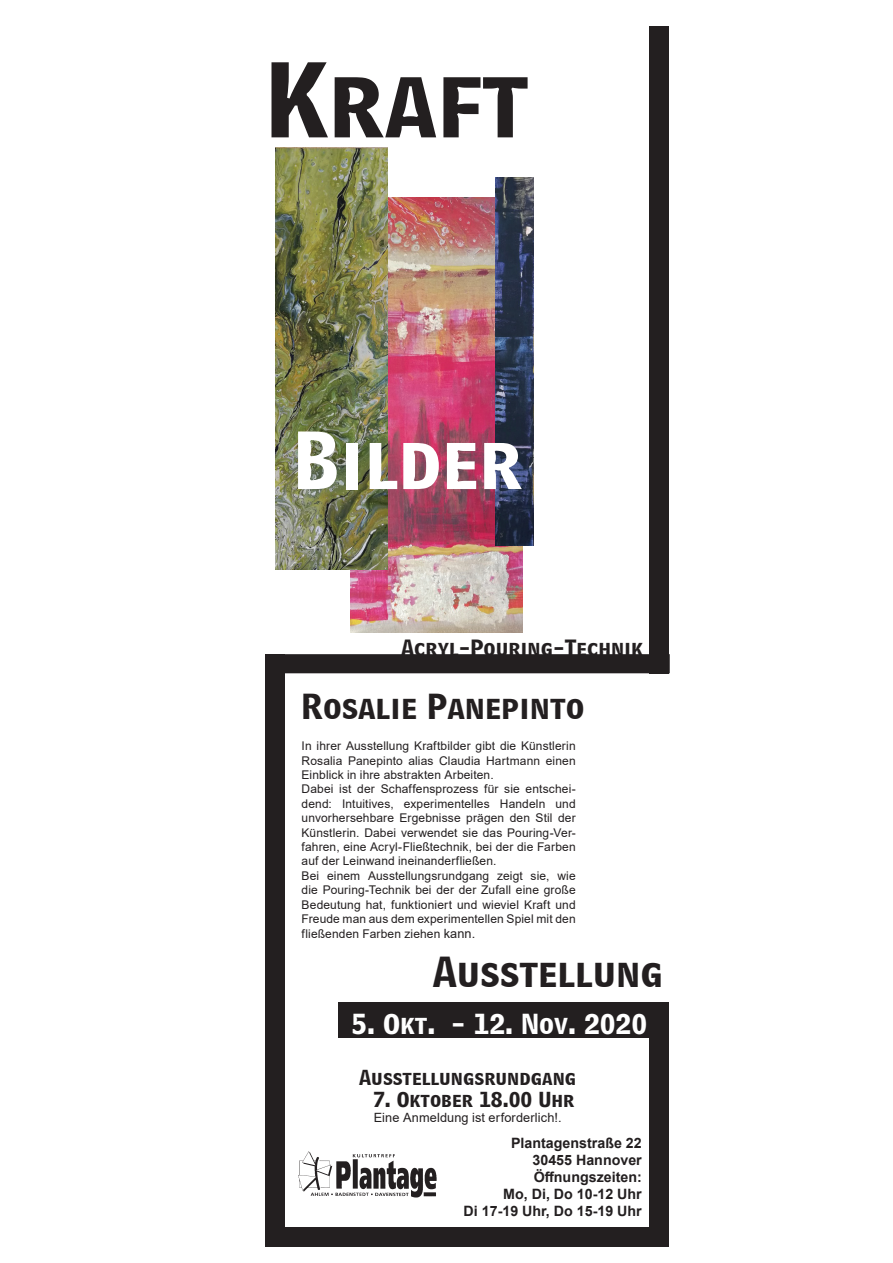
<style>
.page{position:relative;width:893px;height:1263px;background:#fff}
.page>*{position:absolute;margin:0;border:0;box-sizing:border-box;transform-origin:0 0}
.t1{font:90px "HM Big Caps";color:#231f20}
.t2{font:69px "HM Big Caps";color:#fff}
.t3{font:36px "HM Big Caps";color:#231f20}
.t4{font:30px "HM Big Caps";color:#231f20}
.t5{font:24px "HM Big Caps";color:#fff}
.t6{font:19.5px "HM Big Caps";color:#231f20}
.t7{font:18px "HM Big Caps";color:#231f20}
.t8{font:700 14.25px/17.1px "Arial";color:#231f20;text-align:right}
.t9{font:12.75px "Arial";letter-spacing:.01em;color:#231f20}
.t10{font:12px/14.4px "Arial";letter-spacing:.01em;color:#231f20}
.s1{font-size:12.75px}
</style>
<div class="page">
<div style="left:649px;top:26px;width:20px;height:647px;background:#231f20"></div>
<div style="left:649px;top:1002px;width:20px;height:245px;background:#231f20"></div>
<img style="left:351px;top:198px;width:172px;height:434px">
<img style="left:275px;top:147px;width:113px;height:423px">
<img style="left:298px;top:1151px;width:139px;height:47px">
<div style="left:265px;top:654px;width:20px;height:593px;background:#231f20"></div>
<div style="left:339px;top:1002px;width:317px;height:36px;background:#231f20"></div>
<div style="left:284px;top:1227px;width:385px;height:20px;background:#231f20"></div>
<div style="left:266px;top:655px;width:403px;height:17px;background:#231f20"></div>
<div style="left:265px;top:654px;width:405px;height:19px;border:2px solid #231f20"></div>
<img style="left:496px;top:177px;width:38px;height:369px">
<h1 class="t1" style="left:265px;top:27px;width:265px">Kraft</h1>
<h2 class="t2" style="left:293px;top:404px;width:231px">Bilder</h2>
<h3 class="t6" style="left:401px;top:632px;width:243px">Acryl-Pouring-Technik</h3>
<h3 class="t4" style="left:302px;top:682px;width:284px">Rosalie Panepinto</h3>
<p class="t10" style="left:302px;top:739px;width:276px">In ihrer Ausstellung Kraftbilder gibt die Künstlerin Rosalia Panepinto alias Claudia Hartmann einen Einblick in ihre abstrakten Arbeiten.<br>Dabei ist der Schaffensprozess für sie entschei&shy;dend: Intuitives, experimentelles Handeln und unvorhersehbare Ergebnisse prägen den Stil der Künstlerin. Dabei verwendet sie das Pouring-Ver&shy;fahren, eine Acryl-Fließtechnik, bei der die Farben auf der Leinwand ineinanderfließen.<br>Bei einem Ausstellungsrundgang zeigt sie, wie die Pouring-Technik bei der der Zufall eine große Bedeutung hat, funktioniert und wieviel Kraft und Freude man aus dem experimentellen Spiel mit den fließenden Farben ziehen <span class="s1">kann.</span></p>
<h3 class="t3" style="left:433px;top:942px;width:232px">Ausstellung</h3>
<h3 class="t5" style="left:351px;top:1004px;width:297px">5. Okt. - 12. Nov. 2020</h3>
<h3 class="t7" style="left:359px;top:1063px;width:219px">Ausstellungsrundgang</h3>
<h3 class="t7" style="left:373px;top:1084px;width:203px">7. Oktober 18.00 Uhr</h3>
<p class="t9" style="left:374px;top:1109px;width:189px">Eine Anmeldung ist erforderlich!.</p>
<p class="t8" style="left:464px;top:1134px;width:180px">Plantagenstraße 22<br>30455 Hannover<br>Öffnungszeiten:<br>Mo, Di, Do 10-12 Uhr<br>Di 17-19 Uhr, Do 15-19 Uhr</p>
</div>
